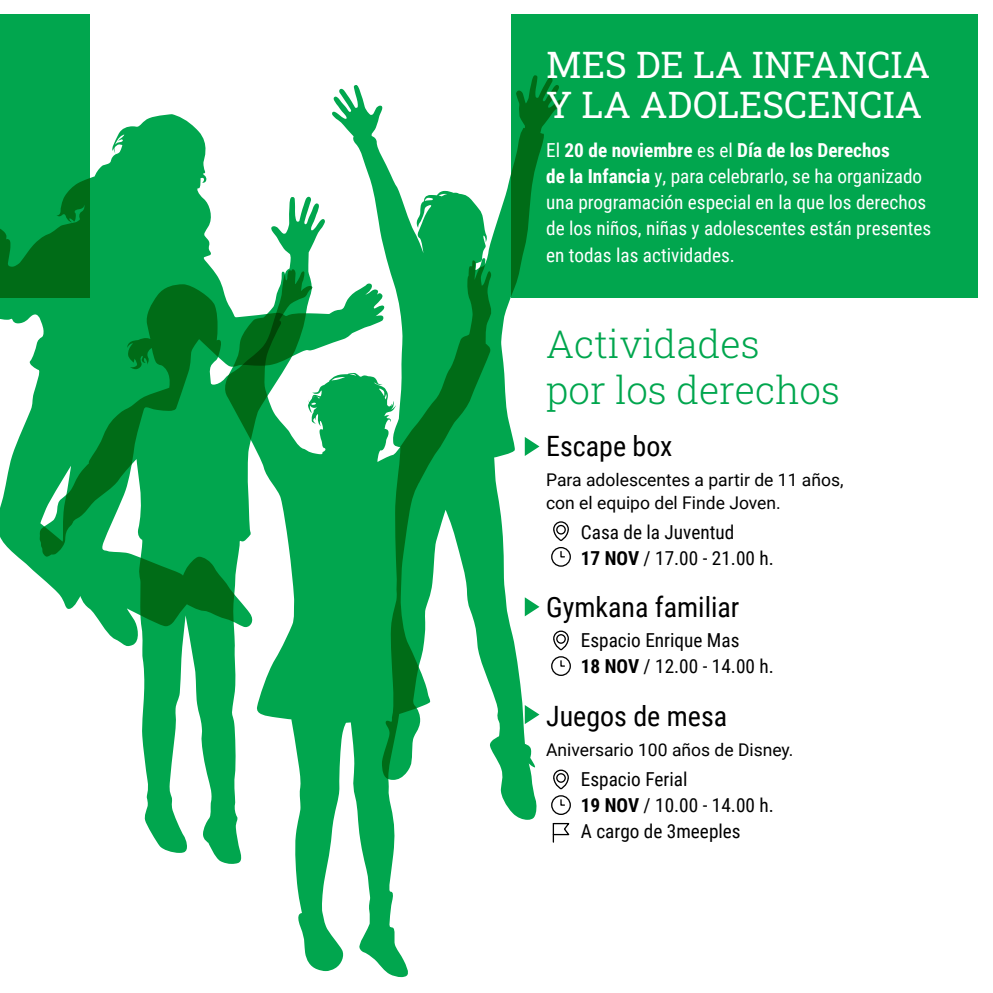
<style>
.page{position:relative;width:993px;height:993px;background:#fff}
.page>*{position:absolute;margin:0;border:0;box-sizing:border-box;transform-origin:0 0}
.t1{font:300 38.5px/45.5px "Roboto Slab";color:#01a64e}
.t2{font:36.75px/40.2px "Roboto Slab";color:#fff}
.t3{font:28px "Roboto Condensed";color:#000}
.t4{font:19.25px/26.2px "Roboto Condensed";color:#fff}
.t5{font:19.25px/26.2px "Roboto Condensed";color:#000}
.t6{font:17.5px/22.8px "Roboto";color:#000}
.s1{font-weight:700}
</style>
<div class="page">
<div style="left:511px;top:15px;width:466px;height:283px;background:#01a64e"></div>
<div style="left:0;top:15px;width:89px;height:283px;background:#01a64e"></div>
<svg style="left:332px;top:75px;width:230px;height:744px"></svg>
<svg style="left:524px;top:437px;width:15px;height:19px"></svg>
<svg style="left:524px;top:597px;width:15px;height:19px"></svg>
<svg style="left:524px;top:704px;width:15px;height:19px"></svg>
<svg style="left:550px;top:520px;width:21px;height:47px"></svg>
<svg style="left:550px;top:629px;width:21px;height:47px"></svg>
<svg style="left:550px;top:768px;width:21px;height:47px"></svg>
<svg style="left:552px;top:822px;width:18px;height:21px"></svg>
<svg style="left:0;top:114px;width:385px;height:462px;fill:#01a64e"></svg>
<svg style="left:39px;top:197px;width:286px;height:666px;fill:#01a64e"></svg>
<svg style="left:223px;top:258px;width:269px;height:718px;fill:#01a64e"></svg>
<h2 class="t2" style="left:546px;top:43px;width:385px">MES DE LA INFANCIA<br>Y LA ADOLESCENCIA</h2>
<p class="t4" style="left:546px;top:136px;width:386px">El <span class="s1">20 de noviembre</span> es el <span class="s1">Día de los Derechos<br>de la Infancia</span> y, para celebrarlo, se ha organizado una programación especial en la que los derechos de los niños, niñas y adolescentes están presentes en todas las actividades.</p>
<h1 class="t1" style="left:546px;top:320px;width:295px">Actividades<br>por los derechos</h1>
<h3 class="t3" style="left:546px;top:426px;width:128px">Escape box</h3>
<p class="t6" style="left:546px;top:467px;width:299px">Para adolescentes a partir de 11 años, con el equipo del Finde Joven.</p>
<p class="t5" style="left:580px;top:517px;width:194px">Casa de la Juventud<br><span class="s1">17 NOV</span> / 17.00 - 21.00 h.</p>
<h3 class="t3" style="left:546px;top:587px;width:195px">Gymkana familiar</h3>
<p class="t5" style="left:580px;top:626px;width:194px">Espacio Enrique Mas<br><span class="s1">18 NOV</span> / 12.00 - 14.00 h.</p>
<h3 class="t3" style="left:546px;top:696px;width:182px">Juegos de mesa</h3>
<p class="t6" style="left:546px;top:737px;width:249px">Aniversario 100 años de Disney.</p>
<p class="t5" style="left:580px;top:764px;width:194px">Espacio Ferial<br><span class="s1">19 NOV</span> / 10.00 - 14.00 h.<br>A cargo de 3meeples</p>
</div>
